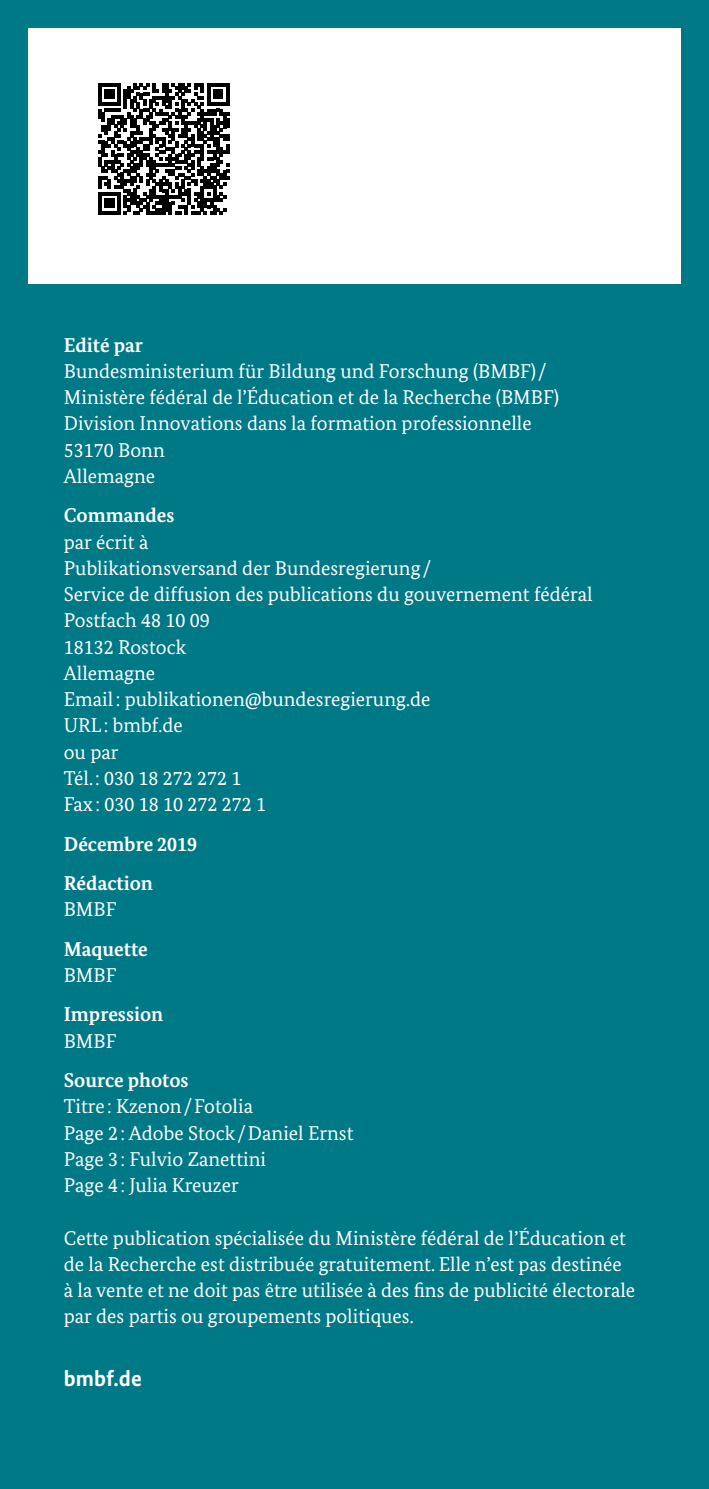
<style>
.page{position:relative;width:709px;height:1489px;background:#fff}
.page>*{position:absolute;margin:0;border:0;box-sizing:border-box;transform-origin:0 0}
.t1{font:700 22.5px "Bundes Sans";color:#fff}
.Impressum_FT{font:20px "Bundes Serif";color:#fff}
.Impressum_PT{font:20px/26.2px "Bundes Serif";color:#fff}
.Impressum_ZUE{font:700 20px "Bundes Serif";color:#fff}
</style>
<div class="page">
<div style="left:0;top:0;width:709px;height:1488px;background:#007987"></div>
<div style="left:28px;top:28px;width:652px;height:255px;background:#fff"></div>
<svg style="left:98px;top:83px;width:131px;height:131px"></svg>
<p class="Impressum_ZUE" style="left:64px;top:332px;width:81px">Edité par</p>
<p class="Impressum_FT" style="left:64px;top:359px;width:484px">Bundesministerium für Bildung und Forschung (BMBF)/</p>
<p class="Impressum_FT" style="left:64px;top:385px;width:496px">Ministère fédéral de l’Éducation et de la Recherche (BMBF)</p>
<p class="Impressum_FT" style="left:64px;top:411px;width:469px">Division Innovations dans la formation professionnelle</p>
<p class="Impressum_FT" style="left:64px;top:437px;width:102px">53170 Bonn</p>
<p class="Impressum_FT" style="left:64px;top:464px;width:93px">Allemagne</p>
<p class="Impressum_ZUE" style="left:64px;top:503px;width:112px">Commandes</p>
<p class="Impressum_FT" style="left:64px;top:529px;width:86px">par écrit à</p>
<p class="Impressum_FT" style="left:64px;top:555px;width:369px">Publikationsversand der Bundesregierung/</p>
<p class="Impressum_FT" style="left:64px;top:582px;width:530px">Service de diffusion des publications du gouvernement fédéral</p>
<p class="Impressum_FT" style="left:64px;top:608px;width:147px">Postfach 48 10 09</p>
<p class="Impressum_FT" style="left:64px;top:634px;width:124px">18132 Rostock</p>
<p class="Impressum_FT" style="left:64px;top:660px;width:93px">Allemagne</p>
<p class="Impressum_FT" style="left:64px;top:687px;width:368px">Email: publikationen@bundesregierung.de</p>
<p class="Impressum_FT" style="left:64px;top:713px;width:121px">URL: bmbf.de</p>
<p class="Impressum_FT" style="left:64px;top:739px;width:56px">ou par</p>
<p class="Impressum_FT" style="left:64px;top:765px;width:179px">Tél.: 030 18 272 272 1</p>
<p class="Impressum_FT" style="left:64px;top:792px;width:204px">Fax: 030 18 10 272 272 1</p>
<p class="Impressum_ZUE" style="left:64px;top:831px;width:135px">Décembre 2019</p>
<p class="Impressum_ZUE" style="left:64px;top:870px;width:91px">Rédaction</p>
<p class="Impressum_FT" style="left:64px;top:897px;width:54px">BMBF</p>
<p class="Impressum_ZUE" style="left:64px;top:936px;width:86px">Maquette</p>
<p class="Impressum_FT" style="left:64px;top:962px;width:54px">BMBF</p>
<p class="Impressum_ZUE" style="left:64px;top:1002px;width:101px">Impression</p>
<p class="Impressum_FT" style="left:64px;top:1028px;width:54px">BMBF</p>
<p class="Impressum_ZUE" style="left:64px;top:1067px;width:126px">Source photos</p>
<p class="Impressum_FT" style="left:64px;top:1094px;width:191px">Titre : Kzenon/Fotolia</p>
<p class="Impressum_FT" style="left:64px;top:1120px;width:291px">Page 2 : Adobe Stock/Daniel Ernst</p>
<p class="Impressum_FT" style="left:64px;top:1146px;width:204px">Page 3 : Fulvio Zanettini</p>
<p class="Impressum_FT" style="left:64px;top:1172px;width:176px">Page 4 : Julia Kreuzer</p>
<p class="Impressum_PT" style="left:64px;top:1224px;width:573px">Cette publication spécialisée du Ministère fédéral de l’Éducation et de la Recherche est distribuée gratuitement. Elle n’est pas destinée à la vente et ne doit pas être utilisée à des fins de publicité électorale par des partis ou groupements politiques.</p>
<p class="t1" style="left:64px;top:1363px;width:133px">www bmbf.de</p>
<p class="t1" style="left:64px;top:1363px;width:80px">bmbf.de</p>
</div>
